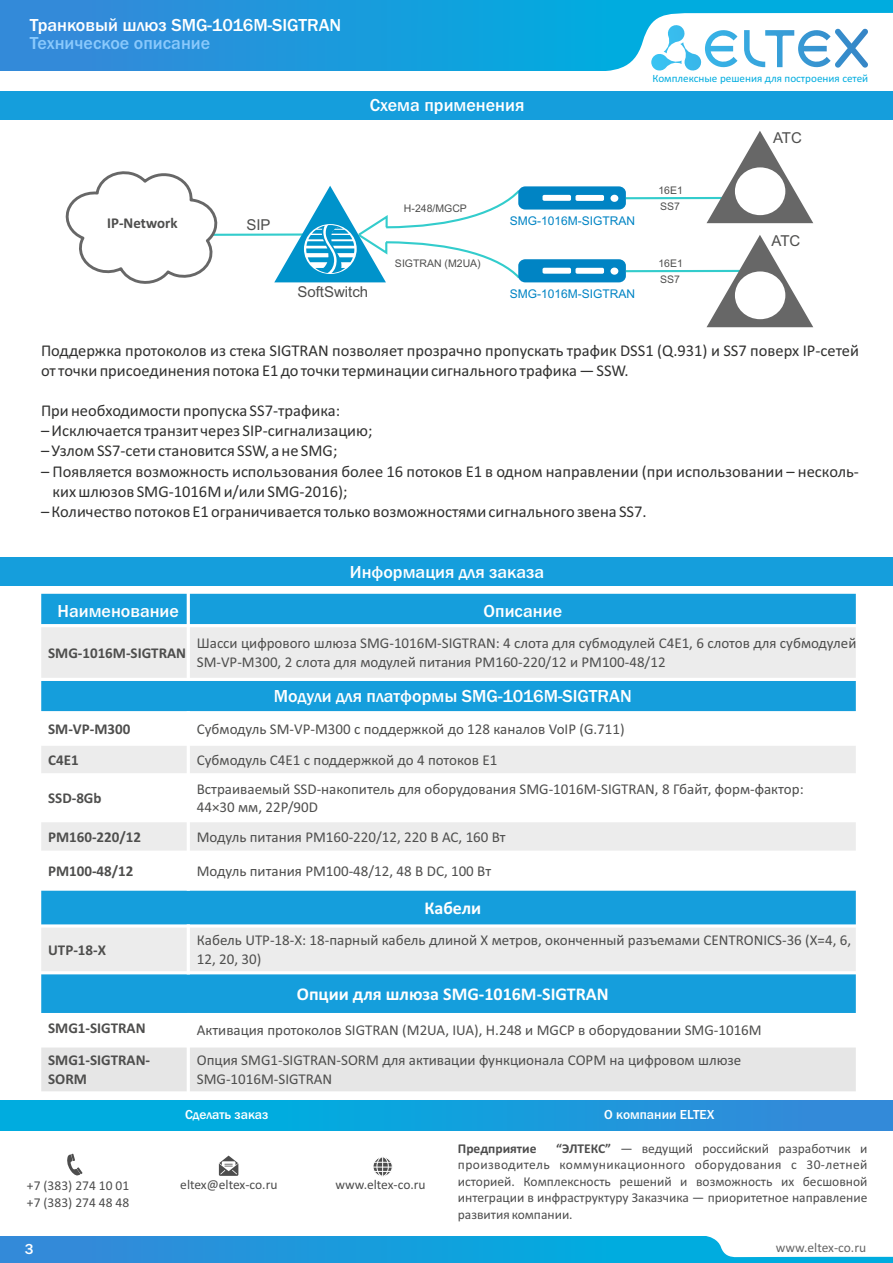
<style>
.page{position:relative;width:893px;height:1263px;background:#fff}
.page>*{position:absolute;margin:0;border:0;box-sizing:border-box;transform-origin:0 0}
.t1{font:500 18px "Franklin Gothic";color:#fff}
.t2{font:700 18px "Calibri";color:#fff}
.t3{font:500 18px "Franklin Gothic";color:#8ac9fc}
.t4{font:16.5px/20.1px "Calibri";color:#313130}
.t5{font:15px/18.3px "Calibri";color:#4e4e4d}
.t6{font:700 15px/18.3px "Calibri";color:#4e4e4d}
.t7{font:15px "Arial";color:#4e4e4d}
.t8{font:500 15px "Franklin Gothic";color:#fff}
.t9{font:13.5px/16.5px "Calibri";color:#4d4d4d;text-align:justify}
.t10{font:500 13.5px "Franklin Gothic";color:#fff}
.t11{font:13.5px "Calibri";color:#666}
.t12{font:700 13.5px "Calibri";color:#4d4d4d}
.t13{font:12px "Arial";color:#0084c4}
.t14{font:11.1px "Calibri";color:#00acdf}
.t15{font:10.5px/15.9px "Arial";color:#4e4e4d}
.s1{font-weight:700}
</style>
<div class="page">
<hr style="left:213px;top:233px;width:90px;height:3px;background:#3cc">
<div style="left:0;top:91px;width:893px;height:29px;background:#159edc"></div>
<div style="left:0;top:0;width:893px;height:71px;background:linear-gradient(to right,#3489d9,#00b4e0)"></div>
<svg style="left:589px;top:13px;width:304px;height:58px"></svg>
<div style="left:40px;top:592px;width:148px;height:34px;background:#159edc"></div>
<div style="left:188px;top:592px;width:669px;height:34px;background:#159edc"></div>
<div style="left:40px;top:626px;width:148px;height:53px;background:#ececec"></div>
<div style="left:188px;top:626px;width:669px;height:53px;background:#ececec"></div>
<div style="left:40px;top:679px;width:817px;height:34px;background:#159edc"></div>
<div style="left:40px;top:744px;width:148px;height:31px;background:#ececec"></div>
<div style="left:188px;top:744px;width:669px;height:31px;background:#ececec"></div>
<div style="left:40px;top:821px;width:148px;height:31px;background:#ececec"></div>
<div style="left:188px;top:821px;width:669px;height:31px;background:#ececec"></div>
<div style="left:40px;top:889px;width:817px;height:37px;background:#159edc"></div>
<div style="left:40px;top:926px;width:148px;height:47px;background:#ececec"></div>
<div style="left:188px;top:926px;width:669px;height:47px;background:#ececec"></div>
<div style="left:40px;top:973px;width:817px;height:41px;background:#159edc"></div>
<div style="left:40px;top:1046px;width:148px;height:47px;background:#e6e6e6"></div>
<div style="left:188px;top:1046px;width:669px;height:47px;background:#e6e6e6"></div>
<hr style="left:38px;top:591px;width:3px;height:503px;background:#fff">
<hr style="left:187px;top:711px;width:3px;height:65px;background:#fff">
<hr style="left:187px;top:591px;width:3px;height:90px;background:#fff">
<hr style="left:187px;top:924px;width:3px;height:50px;background:#fff">
<hr style="left:187px;top:773px;width:3px;height:118px;background:#fff">
<hr style="left:187px;top:1044px;width:3px;height:50px;background:#fff">
<hr style="left:856px;top:591px;width:3px;height:503px;background:#fff">
<hr style="left:38px;top:1091px;width:821px;height:3px;background:#fff">
<hr style="left:38px;top:1044px;width:821px;height:3px;background:#fff">
<hr style="left:38px;top:1013px;width:821px;height:3px;background:#fff">
<hr style="left:38px;top:971px;width:821px;height:3px;background:#fff">
<hr style="left:38px;top:924px;width:821px;height:3px;background:#fff">
<svg style="left:41px;top:889px;width:815px;height:2px;background:#ddf1f9"></svg>
<hr style="left:38px;top:851px;width:821px;height:3px;background:#fff">
<hr style="left:38px;top:819px;width:821px;height:3px;background:#fff">
<hr style="left:38px;top:773px;width:821px;height:3px;background:#fff">
<hr style="left:38px;top:743px;width:821px;height:3px;background:#fff">
<hr style="left:38px;top:711px;width:821px;height:3px;background:#fff">
<hr style="left:38px;top:678px;width:821px;height:3px;background:#fff">
<hr style="left:38px;top:624px;width:821px;height:3px;background:#fff">
<hr style="left:38px;top:591px;width:821px;height:3px;background:#fff">
<div style="left:0;top:557px;width:893px;height:29px;background:#159edc"></div>
<div style="left:0;top:1236px;width:893px;height:27px;background:linear-gradient(to right,#3489d9,#00b4e0)"></div>
<svg style="left:703px;top:1236px;width:190px;height:21px"></svg>
<div style="left:0;top:1100px;width:893px;height:30px;background:linear-gradient(to right,#00b4e0,#3489d9)"></div>
<svg style="left:219px;top:1155px;width:19px;height:21px"></svg>
<div style="left:373px;top:1156px;width:20px;height:21px;background:#fafafa;border:1px solid #fff;border-radius:50%"></div>
<div style="left:376px;top:1156px;width:13px;height:20px;background:#fefefe;border:1px solid #fff;border-radius:50%"></div>
<svg style="left:373px;top:1157px;width:19px;height:19px"></svg>
<svg style="left:67px;top:1154px;width:16px;height:22px"></svg>
<svg style="left:65px;top:171px;width:157px;height:113px"></svg>
<hr style="left:626px;top:197px;width:98px;height:2px;background:#3cc">
<svg style="left:706px;top:131px;width:107px;height:92px"></svg>
<hr style="left:626px;top:270px;width:117px;height:2px;background:#3cc">
<svg style="left:706px;top:235px;width:107px;height:92px"></svg>
<svg style="left:274px;top:186px;width:352px;height:96px"></svg>
<p class="t1" style="left:30px;top:19px;width:313px">Транковый шлюз SMG-1016M-SIGTRAN</p>
<p class="t3" style="left:30px;top:36px;width:182px">Техническое описание</p>
<p class="t1" style="left:370px;top:99px;width:156px">Схема применения</p>
<p class="t6" style="left:107px;top:216px;width:72px;rotate:-1deg">IP-Network</p>
<p class="t7" style="left:246px;top:219px;width:26px">SIP</p>
<p class="t15" style="left:404px;top:201px;width:65px">H-248/MGCP</p>
<p class="t15" style="left:395px;top:256px;width:87px">SIGTRAN (M2UA)</p>
<p class="t13" style="left:510px;top:216px;width:127px">SMG-1016M-SIGTRAN</p>
<p class="t7" style="left:297px;top:286px;width:72px">SoftSwitch</p>
<p class="t13" style="left:510px;top:289px;width:127px">SMG-1016M-SIGTRAN</p>
<p class="t14" style="left:652px;top:73px;width:217px">Комплексные решения для построения сетей</p>
<p class="t15" style="left:658px;top:183px;width:26px">16E1<br>SS7</p>
<p class="t15" style="left:658px;top:256px;width:26px">16E1<br>SS7</p>
<p class="t7" style="left:773px;top:132px;width:30px">АТС</p>
<p class="t7" style="left:772px;top:235px;width:30px">АТС</p>
<p class="t4" style="left:41px;top:342px;width:819px">Поддержка протоколов из стека SIGTRAN позволяет прозрачно пропускать трафик DSS1 (Q.931) и SS7 поверх IP-сетей от точки присоединения потока Е1 до точки терминации сигнального трафика — SSW.</p>
<p class="t4" style="left:41px;top:402px;width:301px">При необходимости пропуска SS7-трафика:</p>
<p class="t4" style="left:41px;top:422px;width:333px">– Исключается транзит через SIP-сигнализацию;</p>
<p class="t4" style="left:41px;top:442px;width:298px">– Узлом SS7-сети становится SSW, а не SMG;</p>
<p class="t4" style="left:53px;top:462px;width:808px;text-indent:-12px">– Появляется возможность использования более 16 потоков Е1 в одном направлении (при использовании – несколь&shy;ких шлюзов SMG-1016M и/или SMG-2016);</p>
<p class="t4" style="left:41px;top:503px;width:607px">– Количество потоков Е1 ограничивается только возможностями сигнального звена SS7.</p>
<p class="t1" style="left:350px;top:565px;width:196px">Информация для заказа</p>
<p class="t1" style="left:57px;top:605px;width:123px">Наименование</p>
<p class="t1" style="left:484px;top:605px;width:80px">Описание</p>
<p class="t6" style="left:48px;top:645px;width:139px">SMG-1016M-SIGTRAN</p>
<p class="t5" style="left:197px;top:636px;width:661px">Шасси цифрового шлюза SMG-1016M-SIGTRAN: 4 слота для субмодулей C4Е1, 6 слотов для субмодулей<br>SM-VP-M300, 2 слота для модулей питания PM160-220/12 и PM100-48/12</p>
<p class="t1" style="left:274px;top:690px;width:359px">Модули для платформы SMG-1016M-SIGTRAN</p>
<p class="t6" style="left:48px;top:721px;width:84px">SM-VP-M300</p>
<p class="t5" style="left:197px;top:721px;width:429px">Субмодуль SM-VP-M300 с поддержкой до 128 каналов VoIP (G.711)</p>
<p class="t6" style="left:48px;top:752px;width:32px">C4Е1</p>
<p class="t5" style="left:197px;top:752px;width:302px">Субмодуль C4Е1 с поддержкой до 4 потоков Е1</p>
<p class="t6" style="left:48px;top:790px;width:55px">SSD-8Gb</p>
<p class="t5" style="left:197px;top:781px;width:608px">Встраиваемый SSD-накопитель для оборудования SMG-1016M-SIGTRAN, 8 Гбайт, форм-фактор:<br>44×30 мм, 22P/90D</p>
<p class="t6" style="left:48px;top:829px;width:94px">PM160-220/12</p>
<p class="t5" style="left:197px;top:829px;width:310px">Модуль питания PM160-220/12, 220 В AC, 160 Вт</p>
<p class="t6" style="left:48px;top:863px;width:87px">PM100-48/12</p>
<p class="t5" style="left:197px;top:863px;width:296px">Модуль питания PM100-48/12, 48 В DC, 100 Вт</p>
<p class="t2" style="left:424px;top:900px;width:58px">Кабели</p>
<p class="t6" style="left:48px;top:942px;width:59px">UTP-18-X</p>
<p class="t5" style="left:197px;top:932px;width:656px">Кабель UTP-18-X: 18-парный кабель длиной X метров, оконченный разъемами CENTRONICS-36 (X=4, 6,<br>12, 20, 30)</p>
<p class="t2" style="left:297px;top:986px;width:313px">Опции для шлюза SMG-1016M-SIGTRAN</p>
<p class="t6" style="left:48px;top:1020px;width:99px">SMG1-SIGTRAN</p>
<p class="t5" style="left:197px;top:1022px;width:566px">Активация протоколов SIGTRAN (M2UA, IUA), H.248 и MGCP в оборудовании SMG-1016M</p>
<p class="t6" style="left:48px;top:1052px;width:104px">SMG1-SIGTRAN-<br>SORM</p>
<p class="t5" style="left:197px;top:1052px;width:546px">Опция SMG1-SIGTRAN-SORM для активации функционала СОРМ на цифровом шлюзе<br>SMG-1016M-SIGTRAN</p>
<p class="t10" style="left:185px;top:1109px;width:85px">Сделать заказ</p>
<p class="t9" style="left:27px;top:1179px;width:104px">+7 (383) 274 10 01 +7 (383) 274 48 48</p>
<p class="t9" style="left:180px;top:1177px;width:99px">eltex@eltex-co.ru</p>
<p class="t9" style="left:335px;top:1177px;width:92px">www.eltex-co.ru</p>
<p class="t10" style="left:604px;top:1110px;width:112px">О компании ELTEX</p>
<p class="t9" style="left:458px;top:1141px;width:411px;text-indent:98px"><span class="s1">“ЭЛТЕКС”</span> — ведущий российский разработчик и производитель коммуникационного оборудования с 30-летней историей. Комплексность решений и возможность их бесшовной интеграции в инфраструктуру Заказчика — приоритетное направление развития компании.</p>
<p class="t12" style="left:458px;top:1143px;width:80px">Предприятие</p>
<p class="t8" style="left:25px;top:1243px;width:10px">3</p>
<p class="t11" style="left:776px;top:1242px;width:92px">www.eltex-co.ru</p>
</div>
